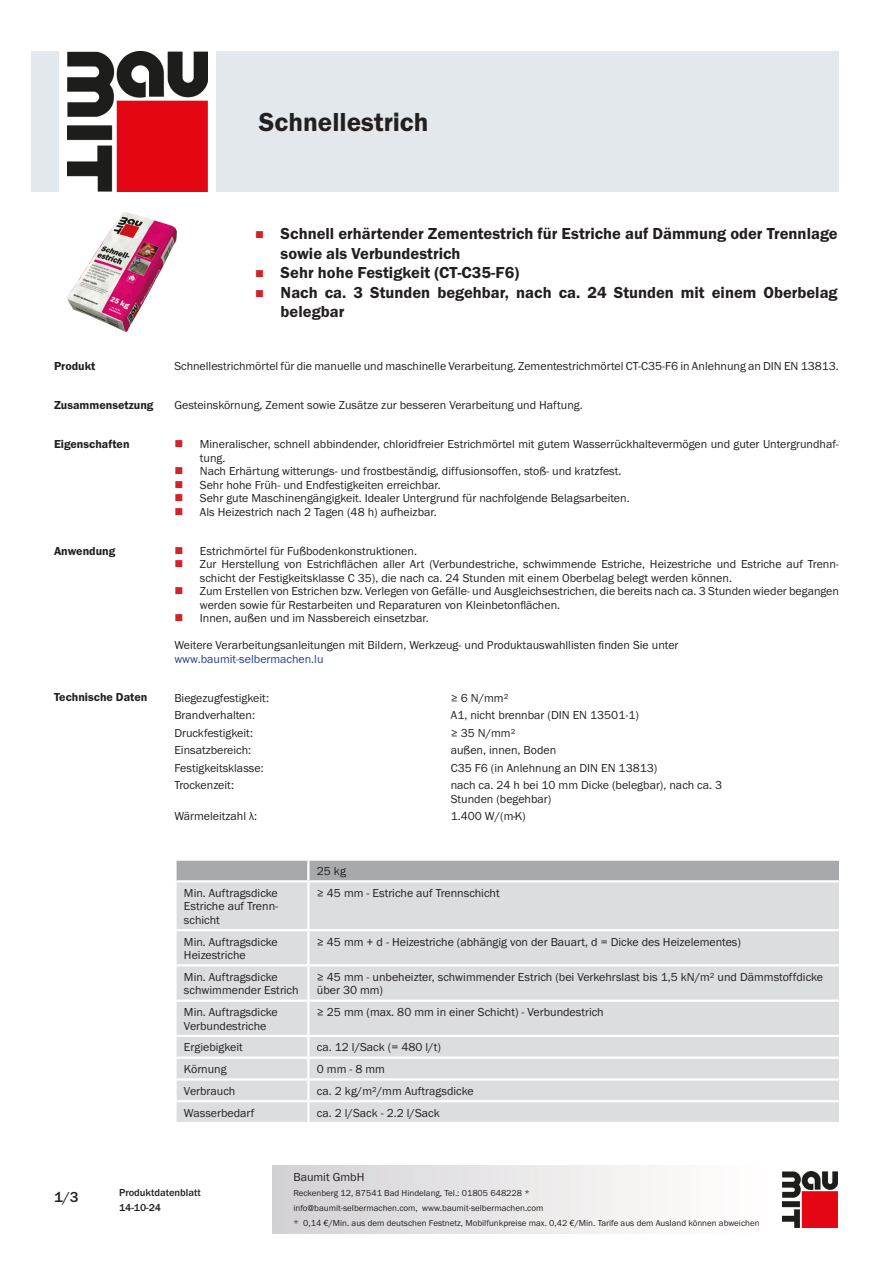
<style>
.page{position:relative;width:893px;height:1263px;background:#fff}
.page>*{position:absolute;margin:0;border:0;box-sizing:border-box;transform-origin:0 0}
.PDS_Produktname{font:27px "BM Franklin Gothic URW Dem";color:#231f20}
.t1{font:16.5px/19.5px "BM Franklin Gothic URW Dem";color:#231f20}
.t2{font:500 15px "BM Franklin Gothic URW";color:#231f20}
.PDS_Standard{font:12px/13.5px "BM Franklin Gothic URW Boo";color:#231f20}
.PDS_Standard_linksbü{font:12px/13.5px "BM Franklin Gothic URW Boo";color:#231f20}
.PDS_Header{font:12px "BM Franklin Gothic URW Dem";color:#231f20}
.PDS_Standard-2{font:12px "BM Franklin Gothic URW Boo";color:#253f8e}
.t3{font:500 10.5px/15px "BM Franklin Gothic URW";color:#231f20}
.t4{font:9px/15px "BM Franklin Gothic URW Boo";color:#231f20}
</style>
<div class="page">
<img style="left:782px;top:1171px;width:56px;height:56px">
<div style="left:32px;top:51px;width:27px;height:140px;background:#e2e8eb"></div>
<img style="left:68px;top:51px;width:139px;height:140px">
<div style="left:216px;top:51px;width:623px;height:140px;background:#e2e8eb"></div>
<img style="left:68px;top:213px;width:109px;height:119px">
<div style="left:177px;top:882px;width:662px;height:240px;background:#dcdddf"></div>
<div style="left:176px;top:860px;width:664px;height:20px;background:#a8a9ad"></div>
<hr style="left:307px;top:882px;width:2px;height:47px;background:#fff">
<hr style="left:174px;top:929px;width:134px;height:2px;background:#fff">
<hr style="left:308px;top:929px;width:533px;height:2px;background:#fff">
<hr style="left:307px;top:931px;width:2px;height:33px;background:#fff">
<hr style="left:174px;top:964px;width:134px;height:2px;background:#fff">
<hr style="left:308px;top:964px;width:533px;height:2px;background:#fff">
<hr style="left:307px;top:966px;width:2px;height:33px;background:#fff">
<hr style="left:174px;top:999px;width:134px;height:3px;background:#fff">
<hr style="left:308px;top:999px;width:533px;height:3px;background:#fff">
<hr style="left:307px;top:1002px;width:2px;height:33px;background:#fff">
<hr style="left:174px;top:1035px;width:134px;height:2px;background:#fff">
<hr style="left:308px;top:1035px;width:533px;height:2px;background:#fff">
<hr style="left:174px;top:1056px;width:134px;height:3px;background:#fff">
<hr style="left:308px;top:1056px;width:533px;height:3px;background:#fff">
<svg style="left:307px;top:1037px;width:2px;height:41px"></svg>
<hr style="left:174px;top:1078px;width:134px;height:2px;background:#fff">
<hr style="left:308px;top:1078px;width:533px;height:2px;background:#fff">
<hr style="left:307px;top:1080px;width:2px;height:20px;background:#fff">
<hr style="left:174px;top:1100px;width:134px;height:2px;background:#fff">
<hr style="left:308px;top:1100px;width:533px;height:2px;background:#fff">
<hr style="left:307px;top:1102px;width:2px;height:20px;background:#fff">
<p class="PDS_Produktname" style="left:259px;top:106px;width:171px">Schnellestrich</p>
<p class="t1" style="left:281px;top:224px;width:559px">Schnell erhärtender Zementestrich für Estriche auf Dämmung oder Trennlage sowie als Verbundestrich</p>
<p class="t1" style="left:281px;top:263px;width:240px">Sehr hohe Festigkeit (CT-C35-F6)</p>
<p class="t1" style="left:281px;top:283px;width:559px">Nach ca. 3 Stunden begehbar, nach ca. 24 Stunden mit einem Oberbelag belegbar</p>
<p class="PDS_Header" style="left:54px;top:359px;width:43px">Produkt</p>
<p class="PDS_Standard" style="left:174px;top:360px;width:666px">Schnellestrichmörtel für die manuelle und maschinelle Verarbeitung. Zementestrichmörtel CT-C35-F6 in Anlehnung an DIN EN 13813.</p>
<p class="PDS_Header" style="left:54px;top:398px;width:101px">Zusammensetzung</p>
<p class="PDS_Standard" style="left:174px;top:399px;width:410px">Gesteinskörnung, Zement sowie Zusätze zur besseren Verarbeitung und Haftung.</p>
<p class="PDS_Header" style="left:54px;top:437px;width:77px">Eigenschaften</p>
<p class="PDS_Standard" style="left:200px;top:438px;width:641px">Mineralischer, schnell abbindender, chloridfreier Estrichmörtel mit gutem Wasserrückhaltevermögen und guter Untergrundhaf&shy;tung.</p>
<p class="PDS_Standard" style="left:200px;top:465px;width:423px">Nach Erhärtung witterungs- und frostbeständig, diffusionsoffen, stoß- und kratzfest.</p>
<p class="PDS_Standard" style="left:200px;top:478px;width:242px">Sehr hohe Früh- und Endfestigkeiten erreichbar.</p>
<p class="PDS_Standard" style="left:200px;top:492px;width:431px">Sehr gute Maschinengängigkeit. Idealer Untergrund für nachfolgende Belagsarbeiten.</p>
<p class="PDS_Standard" style="left:200px;top:505px;width:238px">Als Heizestrich nach 2 Tagen (48 h) aufheizbar.</p>
<p class="PDS_Header" style="left:54px;top:543px;width:63px">Anwendung</p>
<p class="PDS_Standard" style="left:200px;top:544px;width:219px">Estrichmörtel für Fußbodenkonstruktionen.</p>
<p class="PDS_Standard" style="left:200px;top:557px;width:641px">Zur Herstellung von Estrichflächen aller Art (Verbundestriche, schwimmende Estriche, Heizestriche und Estriche auf Trenn&shy;schicht der Festigkeitsklasse C 35), die nach ca. 24 Stunden mit einem Oberbelag belegt werden können.</p>
<p class="PDS_Standard" style="left:200px;top:584px;width:641px">Zum Erstellen von Estrichen bzw. Verlegen von Gefälle- und Ausgleichsestrichen, die bereits nach ca. 3 Stunden wieder begangen werden sowie für Restarbeiten und Reparaturen von Kleinbetonflächen.</p>
<p class="PDS_Standard" style="left:200px;top:611px;width:230px">Innen, außen und im Nassbereich einsetzbar.</p>
<p class="PDS_Standard" style="left:174px;top:638px;width:506px">Weitere Verarbeitungsanleitungen mit Bildern, Werkzeug- und Produktauswahllisten finden Sie unter</p>
<p class="PDS_Standard-2" style="left:174px;top:651px;width:151px">www.baumit-selbermachen.lu</p>
<p class="PDS_Header" style="left:54px;top:690px;width:95px">Technische Daten</p>
<p class="PDS_Standard_linksbü" style="left:174px;top:691px;width:96px">Biegezugfestigkeit:</p>
<p class="PDS_Standard_linksbü" style="left:451px;top:691px;width:59px">≥ 6 N/mm²</p>
<p class="PDS_Standard_linksbü" style="left:174px;top:708px;width:82px">Brandverhalten:</p>
<p class="PDS_Standard_linksbü" style="left:451px;top:708px;width:190px">A1, nicht brennbar (DIN EN 13501-1)</p>
<p class="PDS_Standard_linksbü" style="left:174px;top:726px;width:80px">Druckfestigkeit:</p>
<p class="PDS_Standard_linksbü" style="left:451px;top:726px;width:66px">≥ 35 N/mm²</p>
<p class="PDS_Standard_linksbü" style="left:174px;top:743px;width:78px">Einsatzbereich:</p>
<p class="PDS_Standard_linksbü" style="left:451px;top:743px;width:107px">außen, innen, Boden</p>
<p class="PDS_Standard_linksbü" style="left:174px;top:761px;width:91px">Festigkeitsklasse:</p>
<p class="PDS_Standard_linksbü" style="left:451px;top:761px;width:208px">C35 F6 (in Anlehnung an DIN EN 13813)</p>
<p class="PDS_Standard_linksbü" style="left:174px;top:778px;width:61px">Trockenzeit:</p>
<p class="PDS_Standard_linksbü" style="left:451px;top:778px;width:273px">nach ca. 24 h bei 10 mm Dicke (belegbar), nach ca. 3<br>Stunden (begehbar)</p>
<p class="PDS_Standard_linksbü" style="left:174px;top:809px;width:84px">Wärmeleitzahl λ:</p>
<p class="PDS_Standard_linksbü" style="left:451px;top:809px;width:77px">1.400 W/(m·K)</p>
<p class="PDS_Standard_linksbü" style="left:317px;top:864px;width:31px">25 kg</p>
<p class="PDS_Standard_linksbü" style="left:184px;top:886px;width:96px;text-align:justify">Min. Auftragsdicke Estriche auf Trenn&shy;schicht</p>
<p class="PDS_Standard_linksbü" style="left:317px;top:886px;width:184px">≥ 45 mm - Estriche auf Trennschicht</p>
<p class="PDS_Standard_linksbü" style="left:184px;top:935px;width:95px">Min. Auftragsdicke<br>Heizestriche</p>
<p class="PDS_Standard_linksbü" style="left:317px;top:935px;width:426px">≥ 45 mm + d - Heizestriche (abhängig von der Bauart, d = Dicke des Heizelementes)</p>
<p class="PDS_Standard_linksbü" style="left:184px;top:970px;width:116px">Min. Auftragsdicke schwimmender Estrich</p>
<p class="PDS_Standard_linksbü" style="left:317px;top:970px;width:508px">≥ 45 mm - unbeheizter, schwimmender Estrich (bei Verkehrslast bis 1,5 kN/m² und Dämmstoffdicke über 30 mm)</p>
<p class="PDS_Standard_linksbü" style="left:184px;top:1005px;width:95px">Min. Auftragsdicke<br>Verbundestriche</p>
<p class="PDS_Standard_linksbü" style="left:317px;top:1005px;width:288px">≥ 25 mm (max. 80 mm in einer Schicht) - Verbundestrich</p>
<p class="PDS_Standard_linksbü" style="left:184px;top:1041px;width:60px">Ergiebigkeit</p>
<p class="PDS_Standard_linksbü" style="left:317px;top:1041px;width:126px">ca. 12 l/Sack (= 480 l/t)</p>
<p class="PDS_Standard_linksbü" style="left:184px;top:1062px;width:44px">Körnung</p>
<p class="PDS_Standard_linksbü" style="left:317px;top:1062px;width:70px">0 mm - 8 mm</p>
<p class="PDS_Standard_linksbü" style="left:184px;top:1084px;width:53px">Verbrauch</p>
<p class="PDS_Standard_linksbü" style="left:317px;top:1084px;width:158px">ca. 2 kg/m²/mm Auftragsdicke</p>
<p class="PDS_Standard_linksbü" style="left:184px;top:1106px;width:72px">Wasserbedarf</p>
<p class="PDS_Standard_linksbü" style="left:317px;top:1106px;width:124px">ca. 2 l/Sack - 2.2 l/Sack</p>
<p class="t2" style="left:54px;top:1188px;width:26px">1/3</p>
<p class="t3" style="left:119px;top:1185px;width:83px">Produktdatenblatt<br>14-10-24</p>
<p class="PDS_Standard" style="left:293px;top:1170px;width:73px">Baumit GmbH</p>
<p class="t4" style="left:293px;top:1186px;width:468px">Reckenberg 12, 87541 Bad Hindelang, Tel.: 01805 648228 *<br>info@baumit-selbermachen.com, www.baumit-selbermachen.com<br>* 0,14 €/Min. aus dem deutschen Festnetz, Mobilfunkpreise max. 0,42 €/Min. Tarife aus dem Ausland können abweichen</p>
</div>
